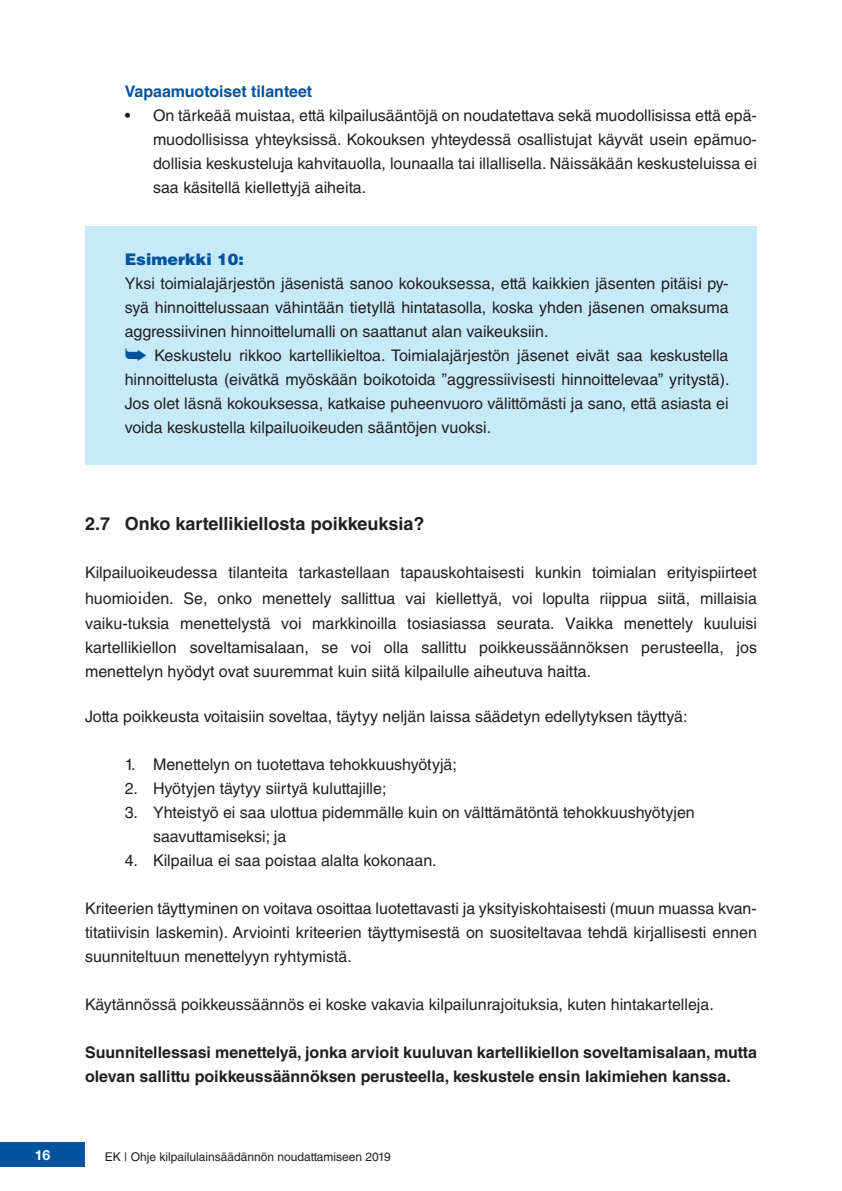
<style>
.page{position:relative;width:842px;height:1191px;background:#fff}
.page>*{position:absolute;margin:0;border:0;box-sizing:border-box;transform-origin:0 0}
.t1{font:700 18px "Helvetica LT Std";color:#231f20}
.t2{font:16px/24px "Helvetica LT Std";color:#231f20;text-align:justify}
.t3{font:700 16px/24px "Helvetica LT Std";color:#231f20}
.t4{font:700 16px "Helvetica LT Std";color:#01539e}
.t5{font:900 16px "Helvetica LT Std";color:#01539e}
.t6{font:700 14px "Helvetica Neue LT Std";color:#fff}
.t7{font:12px "Helvetica LT Std";color:#231f20}
.s1{color:#01539e}
.s2{font-family:"Times New Roman";font-size:18px}
</style>
<div class="page">
<div style="left:0;top:1142px;width:85px;height:24px;background:#01539e"></div>
<div style="left:85px;top:227px;width:672px;height:238px;background:#c6eafa"></div>
<p class="t4" style="left:125px;top:81px;width:189px">Vapaamuotoiset tilanteet</p>
<p class="t2" style="left:153px;top:103px;width:605px;text-indent:-28px">• On tärkeää muistaa, että kilpailusääntöjä on noudatettava sekä muodollisissa että epä&shy;muodollisissa yhteyksissä. Kokouksen yhteydessä osallistujat käyvät usein epämuo&shy;dollisia keskusteluja kahvitauolla, lounaalla tai illallisella. Näissäkään keskusteluissa ei saa käsitellä kiellettyjä aiheita.</p>
<p class="t5" style="left:125px;top:248px;width:121px">Esimerkki 10:</p>
<p class="t2" style="left:125px;top:271px;width:606px;text-align:left">Yksi toimialajärjestön jäsenistä sanoo kokouksessa, että kaikkien jäsenten pitäisi py&shy;syä hinnoittelussaan vähintään tietyllä hintatasolla, koska yhden jäsenen omaksuma aggressiivinen hinnoittelumalli on saattanut alan vaikeuksiin.<br><span class="s1">➥</span> Keskustelu rikkoo kartellikieltoa. Toimialajärjestön jäsenet eivät saa keskustella hinnoittelusta (eivätkä myöskään boikotoida ”aggressiivisesti hinnoittelevaa” yritystä).<br>Jos olet läsnä kokouksessa, katkaise puheenvuoro välittömästi ja sano, että asiasta ei voida keskustella kilpailuoikeuden sääntöjen vuoksi.</p>
<p class="t1" style="left:85px;top:512px;width:341px">2.7 Onko kartellikiellosta poikkeuksia?</p>
<p class="t2" style="left:85px;top:559px;width:673px;line-height:26.4px">Kilpailuoikeudessa tilanteita tarkastellaan tapauskohtaisesti kunkin toimialan erityispiirteet huomio<span class="s2">id</span>en. Se, onko menettely sallittua vai kiellettyä, voi lopulta riippua siitä, millaisia</p>
<p class="t2" style="left:85px;top:611px;width:673px">vaiku-tuksia menettelystä voi markkinoilla tosiasiassa seurata. Vaikka menettely kuuluisi kartellikiellon soveltamisalaan, se voi olla sallittu poikkeussäännöksen perusteella, jos menettelyn hyödyt ovat suuremmat kuin siitä kilpailulle aiheutuva haitta.</p>
<p class="t2" style="left:85px;top:704px;width:604px">Jotta poikkeusta voitaisiin soveltaa, täytyy neljän laissa säädetyn edellytyksen täyttyä:</p>
<p class="t2" style="left:125px;top:752px;width:334px">1. Menettelyn on tuotettava tehokkuushyötyjä;</p>
<p class="t2" style="left:125px;top:776px;width:263px">2. Hyötyjen täytyy siirtyä kuluttajille;</p>
<p class="t2" style="left:153px;top:800px;width:543px;text-indent:-28px">3. Yhteistyö ei saa ulottua pidemmälle kuin on välttämätöntä tehokkuushyötyjen saavuttamiseksi; ja</p>
<p class="t2" style="left:125px;top:848px;width:313px">4. Kilpailua ei saa poistaa alalta kokonaan.</p>
<p class="t2" style="left:85px;top:896px;width:673px">Kriteerien täyttyminen on voitava osoittaa luotettavasti ja yksityiskohtaisesti (muun muassa kvan&shy;titatiivisin laskemin). Arviointi kriteerien täyttymisestä on suositeltavaa tehdä kirjallisesti ennen suunniteltuun menettelyyn ryhtymistä.</p>
<p class="t2" style="left:85px;top:992px;width:630px">Käytännössä poikkeussäännös ei koske vakavia kilpailunrajoituksia, kuten hintakartelleja.</p>
<p class="t3" style="left:85px;top:1040px;width:673px">Suunnitellessasi menettelyä, jonka arvioit kuuluvan kartellikiellon soveltamisalaan, mutta olevan sallittu poikkeussäännöksen perusteella, keskustele ensin lakimiehen kanssa.</p>
<p class="t6" style="left:35px;top:1146px;width:17px">16</p>
<p class="t7" style="left:105px;top:1150px;width:287px">EK | Ohje kilpailulainsäädännön noudattamiseen 2019</p>
</div>
